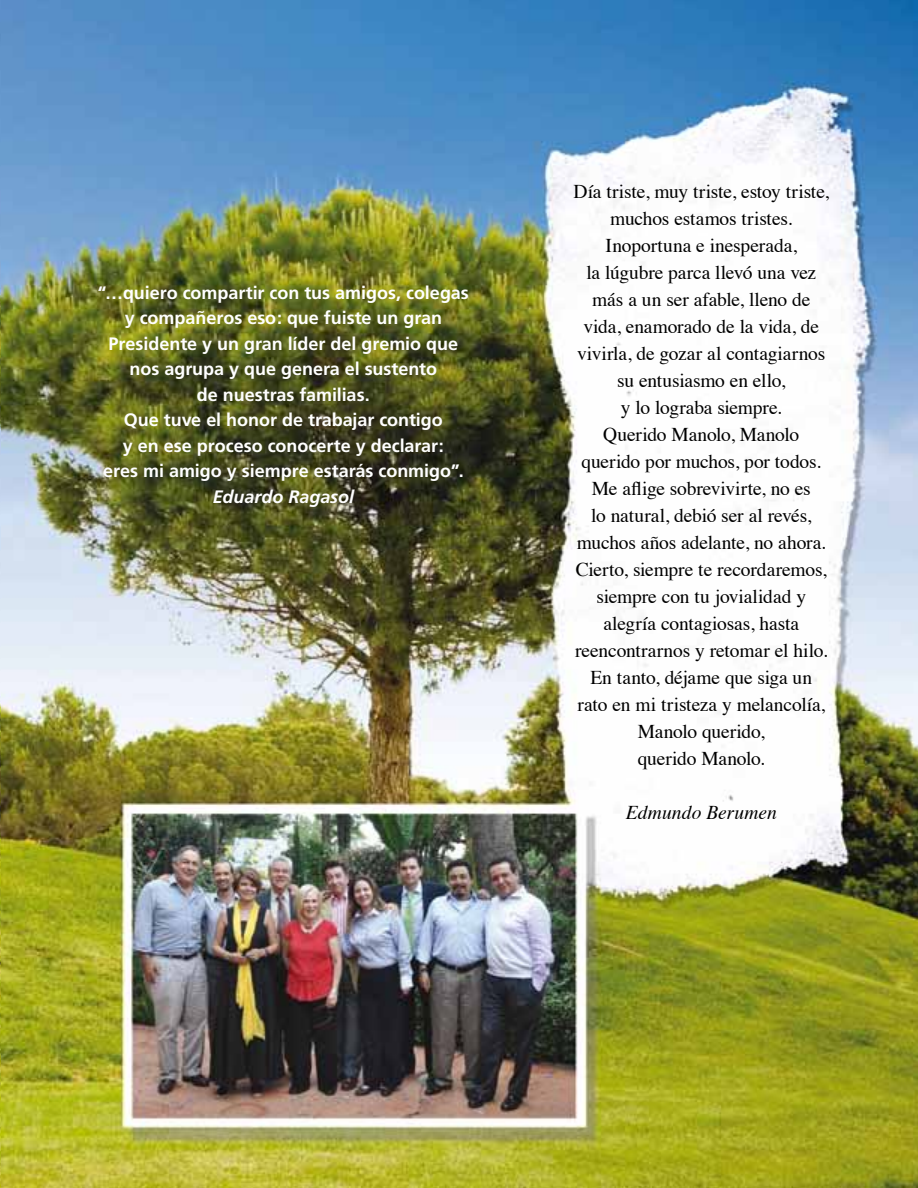
<style>
.page{position:relative;width:918px;height:1188px;background:#fff}
.page>*{position:absolute;margin:0;border:0;box-sizing:border-box;transform-origin:0 0}
.t1{font:19.5px/27px "Times";letter-spacing:-.01em;color:#000;text-align:center}
.t2{font:italic 19.5px "Times";letter-spacing:.005em;color:#000}
.t3{font:700 18px/25.5px "Frutiger";color:#fff;text-align:center}
.t4{font:italic 700 18px "Frutiger";letter-spacing:-.005em;color:#fff}
</style>
<div class="page">
<img style="left:0;top:0;width:918px;height:1188px">
<p class="t3" style="left:98px;top:280px;width:373px">“…quiero compartir con tus amigos, colegas y compañeros eso: que fuiste un gran Presidente y un gran líder del gremio que nos agrupa y que genera el sustento<br>de nuestras familias.<br>Que tuve el honor de trabajar contigo<br>y en ese proceso conocerte y declarar:<br>eres mi amigo y siempre estarás conmigo”.</p>
<p class="t4" style="left:213px;top:486px;width:143px">Eduardo Ragasol</p>
<p class="t1" style="left:574px;top:177px;width:257px">Día triste, muy triste, estoy triste, muchos estamos tristes.<br>Inoportuna e inesperada,<br>la lúgubre parca llevó una vez más a un ser afable, lleno de vida, enamorado de la vida, de vivirla, de gozar al contagiarnos su entusiasmo en ello,<br>y lo lograba siempre.<br>Querido Manolo, Manolo querido por muchos, por todos.<br>Me aflige sobrevivirte, no es<br>lo natural, debió ser al revés, muchos años adelante, no ahora.<br>Cierto, siempre te recordaremos, siempre con tu jovialidad y alegría contagiosas, hasta reencontrarnos y retomar el hilo.<br>En tanto, déjame que siga un rato en mi tristeza y melancolía,<br>Manolo querido,<br>querido Manolo.</p>
<p class="t2" style="left:626px;top:796px;width:153px">Edmundo Berumen</p>
</div>
